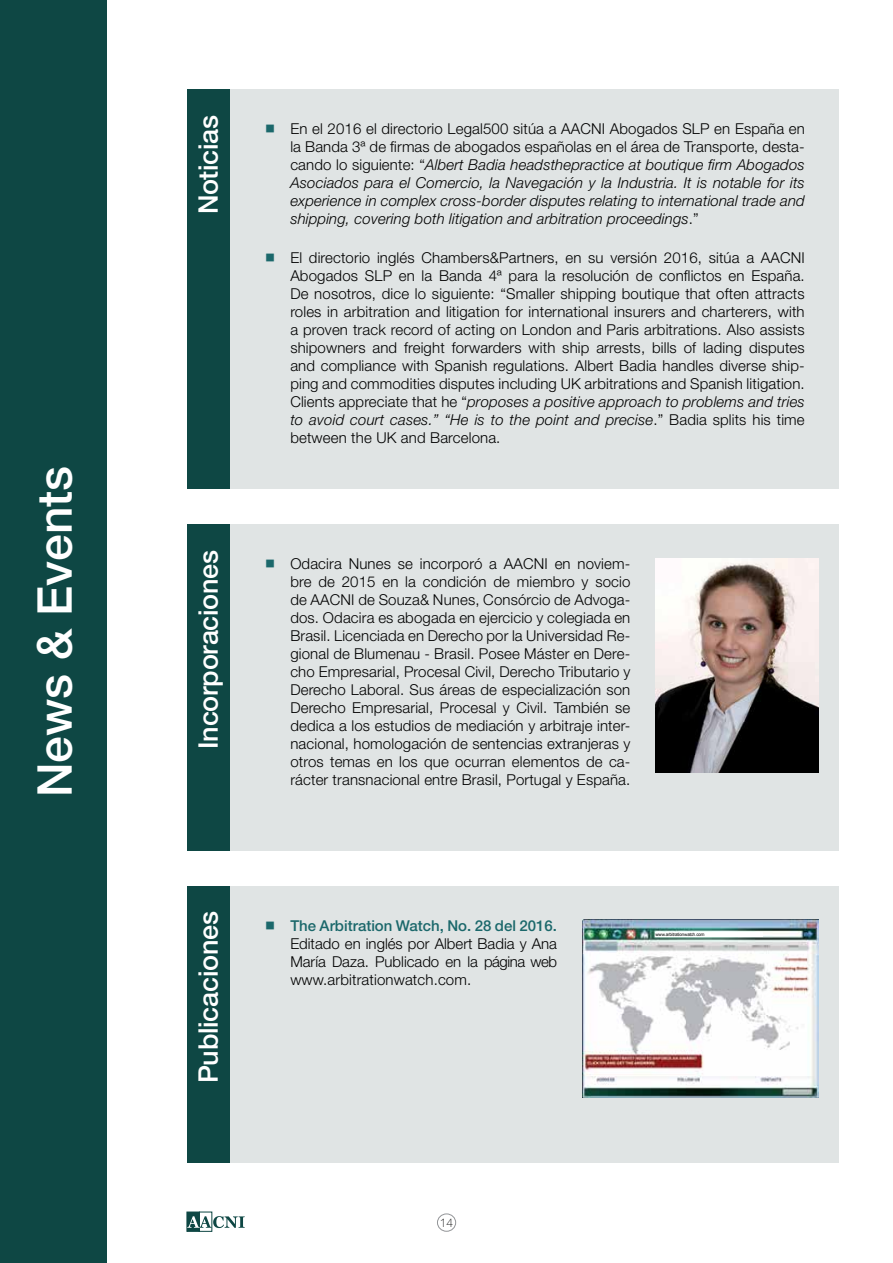
<style>
.page{position:relative;width:893px;height:1263px;background:#fff}
.page>*{position:absolute;margin:0;border:0;box-sizing:border-box;transform-origin:0 0}
.t1{font:500 48px "Helvetica Neue LT Std";color:#fff}
.t2{font:500 27px "Helvetica Neue LT Std";letter-spacing:-.01em;color:#fff}
.t3{font:300 15px/18px "Helvetica Neue LT Std";letter-spacing:.01em;color:#000;text-align:justify}
.t4{font:italic 300 15px/18px "Helvetica Neue LT Std";letter-spacing:.01em;color:#000;text-align:justify}
.t5{font:500 15px "Helvetica Neue LT Std";color:#1b686b}
.t6{font:100 12px "Helvetica Neue LT Std";color:#000}
.t7{font:4.5px "Arial";letter-spacing:-.03em;color:#000}
.s1{font-style:normal}
.s2{font-style:italic}
</style>
<div class="page">
<div style="left:229px;top:524px;width:610px;height:326px;background:#e0e4e4"></div>
<div style="left:229px;top:886px;width:610px;height:276px;background:#e0e4e4"></div>
<div style="left:437px;top:1214px;width:19px;height:17px;border:1px solid #939598;border-radius:50%"></div>
<div style="left:229px;top:89px;width:610px;height:400px;background:#e0e4e4"></div>
<div style="left:187px;top:1212px;width:12px;height:19px;background:#0e4744"></div>
<svg style="left:187px;top:1216px;width:58px;height:12px"></svg>
<div style="left:187px;top:89px;width:42px;height:400px;background:#0e4744"></div>
<div style="left:187px;top:886px;width:42px;height:276px;background:#0e4744"></div>
<img style="left:656px;top:558px;width:163px;height:215px">
<div style="left:0;top:0;width:106px;height:1263px;background:#0e4744"></div>
<div style="left:187px;top:524px;width:42px;height:326px;background:#0e4744"></div>
<img style="left:583px;top:920px;width:236px;height:177px">
<div style="left:655px;top:932px;width:108px;height:5px;background:#fff"></div>
<h1 class="t1" style="left:26px;top:797px;width:333px;rotate:-90deg">News &amp; Events</h1>
<h2 class="t2" style="left:192px;top:214px;width:101px;rotate:-90deg">Noticias</h2>
<h2 class="t2" style="left:192px;top:749px;width:200px;rotate:-90deg">Incorporaciones</h2>
<h2 class="t2" style="left:192px;top:1083px;width:173px;rotate:-90deg">Publicaciones</h2>
<p class="t4" style="left:290px;top:119px;width:516px"><span class="s1">En el 2016 el directorio Legal500 sitúa a AACNI Abogados SLP en España en la Banda 3ª de firmas de abogados españolas en el área de Transporte, desta&shy;cando lo siguiente: “</span>Albert Badia headsthepractice at boutique firm Abogados Asociados para el Comercio, la Navegación y la Industria. It is notable for its experience in complex cross-border disputes relating to international trade and shipping, covering both litigation and arbitration proceedings<span class="s1">.”</span></p>
<p class="t3" style="left:290px;top:249px;width:516px">El directorio inglés Chambers&amp;Partners, en su versión 2016, sitúa a AACNI Abogados SLP en la Banda 4ª para la resolución de conflictos en España.<br>De nosotros, dice lo siguiente: “Smaller shipping boutique that often attracts roles in arbitration and litigation for international insurers and charterers, with a proven track record of acting on London and Paris arbitrations. Also assists shipowners and freight forwarders with ship arrests, bills of lading disputes and compliance with Spanish regulations. Albert Badia handles diverse ship&shy;ping and commodities disputes including UK arbitrations and Spanish litigation.<br>Clients appreciate that he “<span class="s2">proposes a positive approach to problems and tries to avoid court cases.” “He is to the point and precise</span>.” Badia splits his time between the UK and Barcelona.</p>
<p class="t3" style="left:290px;top:554px;width:342px">Odacira Nunes se incorporó a AACNI en noviem&shy;bre de 2015 en la condición de miembro y socio de AACNI de Souza&amp; Nunes, Consórcio de Advoga&shy;dos. Odacira es abogada en ejercicio y colegiada en Brasil. Licenciada en Derecho por la Universidad Re&shy;gional de Blumenau - Brasil. Posee Máster en Dere&shy;cho Empresarial, Procesal Civil, Derecho Tributario y Derecho Laboral. Sus áreas de especialización son Derecho Empresarial, Procesal y Civil. También se dedica a los estudios de mediación y arbitraje inter&shy;nacional, homologación de sentencias extranjeras y otros temas en los que ocurran elementos de ca&shy;rácter transnacional entre Brasil, Portugal y España.</p>
<p class="t5" style="left:290px;top:916px;width:268px">The Arbitration Watch, No. 28 del 2016.</p>
<p class="t3" style="left:290px;top:934px;width:268px">Editado en inglés por Albert Badia y Ana María Daza. Publicado en la página web www.arbitrationwatch.com.</p>
<p class="t7" style="left:655px;top:931px;width:51px">www.arbitrationwatch.com</p>
<p class="t6" style="left:440px;top:1216px;width:15px">14</p>
</div>
